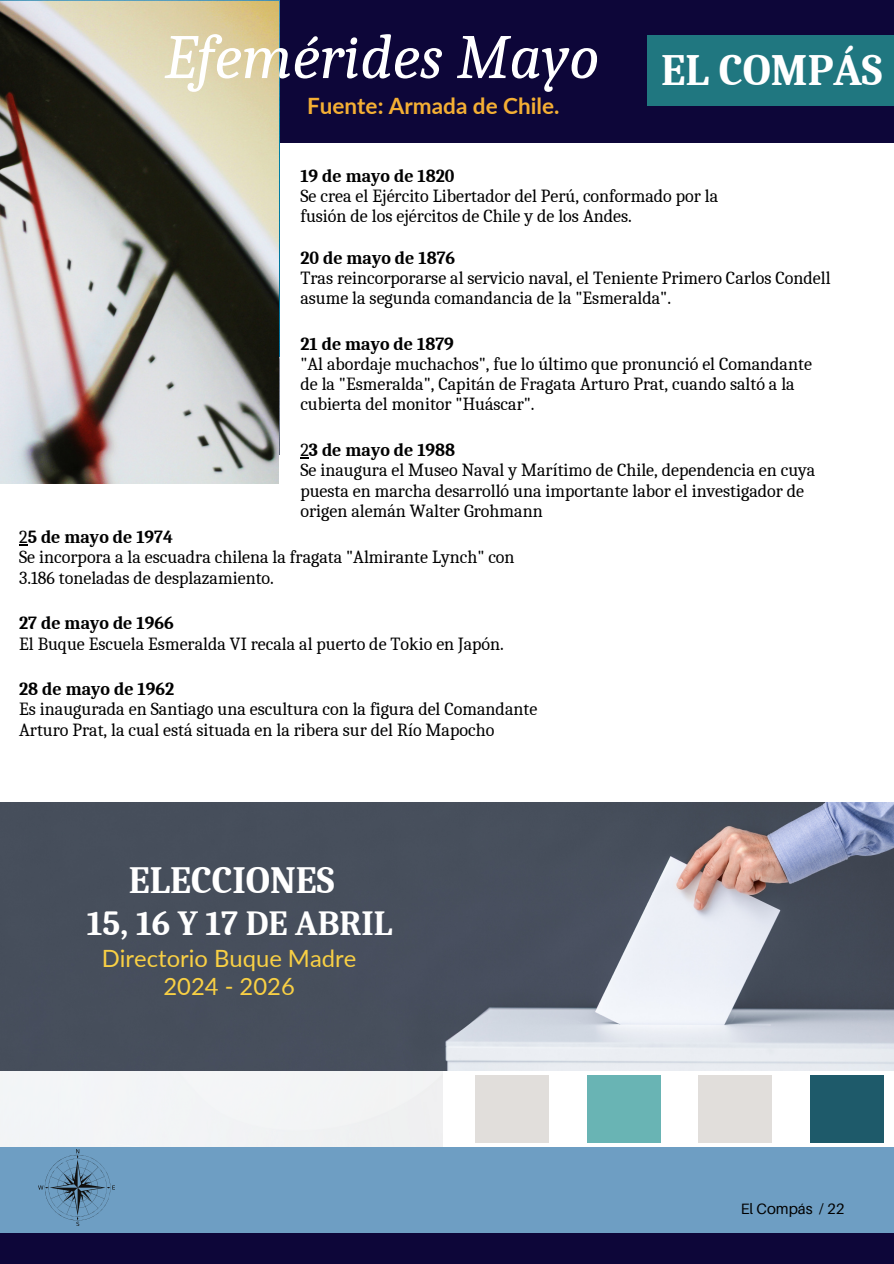
<style>
.page{position:relative;width:894px;height:1264px;background:#fff}
.page>*{position:absolute;margin:0;border:0;box-sizing:border-box;transform-origin:0 0}
.t1{font:italic 63px "Caladea";color:#fff}
.t2{font:700 37.5px "Caladea";color:#fff}
.t3{font:700 34.35px "Caladea";color:#fff}
.t4{font:23.7px/27.9px "Lato";color:#f9d044;text-align:center}
.t5{font:700 22.5px "Lato";color:#f4af34}
.t6{font:18px/20.2px "Caladea";color:#000}
.t7{font:700 18px "Caladea";color:#000}
.t8{font:15px "Aileron";color:#000}
.s1{font-weight:700}
</style>
<div class="page">
<div style="left:0;top:1070px;width:442px;height:77px;background:#f2f4f6"></div>
<div style="left:0;top:1147px;width:893px;height:86px;background:#6e9ec3"></div>
<div style="left:0;top:1233px;width:893px;height:30px;background:#0d0639"></div>
<div style="left:0;top:0;width:893px;height:143px;background:#0d0639"></div>
<div style="left:647px;top:36px;width:246px;height:70px;background:#207780"></div>
<img style="left:0;top:1px;width:278px;height:483px">
<svg style="left:38px;top:1149px;width:77px;height:76px"></svg>
<div style="left:587px;top:1074px;width:73px;height:68px;background:#69b4b4"></div>
<div style="left:698px;top:1074px;width:73px;height:68px;background:#e1dedb"></div>
<div style="left:809px;top:1075px;width:74px;height:68px;background:#1e5a6a"></div>
<div style="left:475px;top:1075px;width:73px;height:68px;background:#e1dedb"></div>
<img style="left:0;top:802px;width:893px;height:268px">
<h1 class="t1" style="left:165px;top:21px;width:719px">Efemérides Mayo <sub>EL</sub> <sub>COMPÁS</sub></h1>
<p class="t5" style="left:307px;top:91px;width:254px">Fuente: Armada de Chile.</p>
<p class="t7" style="left:300px;top:166px;width:156px">19 de mayo de 1820</p>
<p class="t6" style="left:300px;top:186px;width:419px">Se crea el Ejército Libertador del Perú, conformado por la fusión de los ejércitos de Chile y de los Andes.</p>
<p class="t7" style="left:300px;top:247px;width:156px">20 de mayo de 1876</p>
<p class="t6" style="left:300px;top:268px;width:531px">Tras reincorporarse al servicio naval, el Teniente Primero Carlos Condell asume la segunda comandancia de la "Esmeralda".</p>
<p class="t7" style="left:300px;top:333px;width:155px">21 de mayo de 1879</p>
<p class="t6" style="left:300px;top:354px;width:513px">"Al abordaje muchachos", fue lo último que pronunció el Comandante de la "Esmeralda", Capitán de Fragata Arturo Prat, cuando saltó a la cubierta del monitor "Huáscar".</p>
<p class="t6" style="left:300px;top:440px;width:516px">2<span class="s1">3 de mayo de 1988<br></span>Se inaugura el Museo Naval y Marítimo de Chile, dependencia en cuya puesta en marcha desarrolló una importante labor el investigador de origen alemán Walter Grohmann</p>
<p class="t6" style="left:19px;top:527px;width:497px">2<span class="s1">5 de mayo de 1974<br></span>Se incorpora a la escuadra chilena la fragata "Almirante Lynch" con<br>3.186 toneladas de desplazamiento.</p>
<p class="t7" style="left:19px;top:613px;width:156px">27 de mayo de 1966</p>
<p class="t6" style="left:19px;top:633px;width:486px">El Buque Escuela Esmeralda VI recala al puerto de Tokio en Japón.</p>
<p class="t7" style="left:19px;top:679px;width:157px">28 de mayo de 1962</p>
<p class="t6" style="left:19px;top:699px;width:519px">Es inaugurada en Santiago una escultura con la figura del Comandante<br>Arturo Prat, la cual está situada en la ribera sur del Río Mapocho</p>
<h2 class="t2" style="left:129px;top:859px;width:207px">ELECCIONES</h2>
<h3 class="t3" style="left:87px;top:903px;width:307px">15, 16 Y 17 DE ABRIL</h3>
<h3 class="t4" style="left:102px;top:943px;width:256px">Directorio Buque Madre<br>2024 - 2026</h3>
<p class="t8" style="left:740px;top:1199px;width:105px">El Compás / 22</p>
</div>
